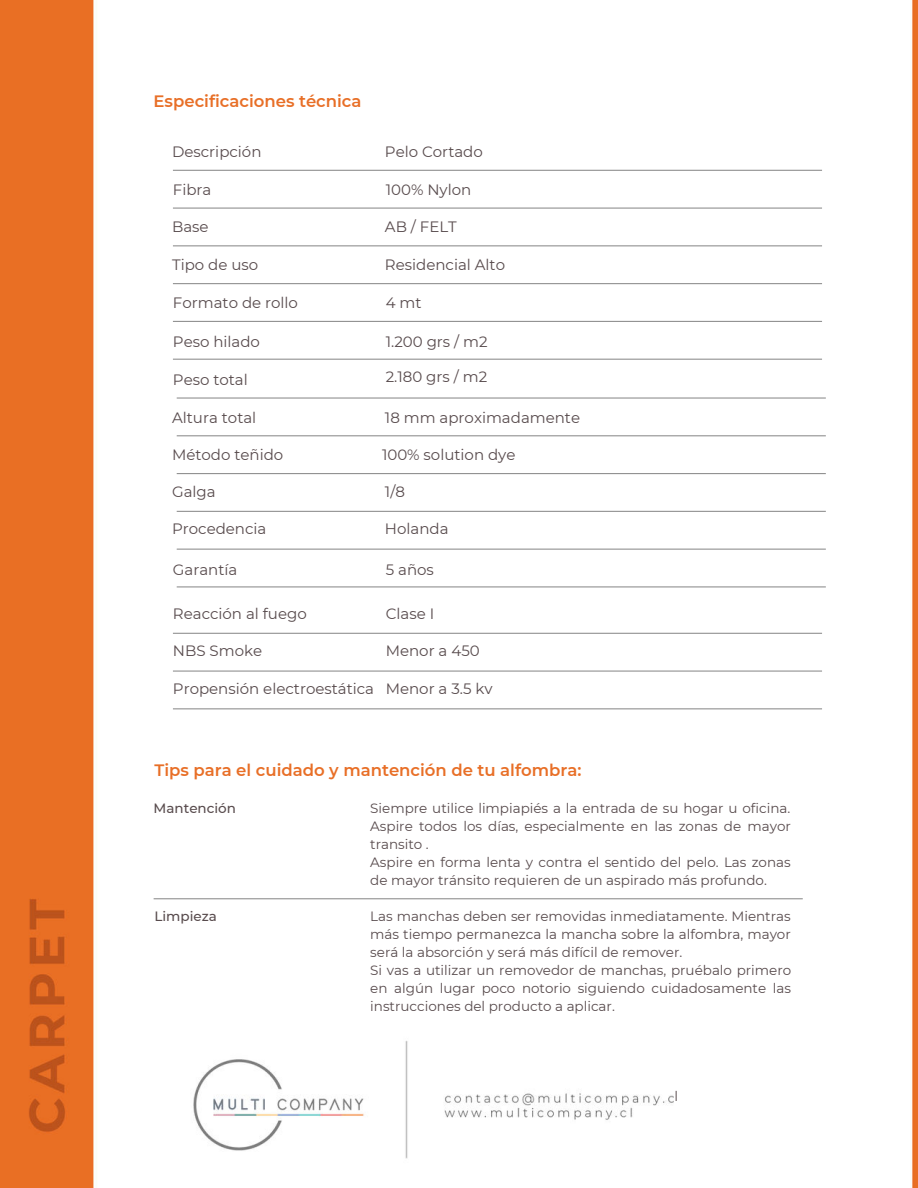
<style>
.page{position:relative;width:918px;height:1188px;background:#fff}
.page>*{position:absolute;margin:0;border:0;box-sizing:border-box;transform-origin:0 0}
.t1{font:600 16.5px "Montserrat";color:#e86f27}
.t2{font:15px "Montserrat";color:#584b4d}
.t3{font:13.5px/18px "Montserrat";color:#584b4d}
.t4{font:500 13.5px "Montserrat";color:#584b4d}
</style>
<div class="page">
<img style="left:0;top:0;width:918px;height:1188px">
<hr style="left:173px;top:170px;width:649px;height:1px;background:#000">
<hr style="left:173px;top:208px;width:649px;height:1px;background:#000">
<hr style="left:173px;top:321px;width:649px;height:1px;background:#000">
<hr style="left:173px;top:245px;width:649px;height:1px;background:#000">
<hr style="left:173px;top:359px;width:649px;height:1px;background:#000">
<hr style="left:173px;top:283px;width:649px;height:1px;background:#000">
<hr style="left:177px;top:397px;width:649px;height:2px;background:#000">
<hr style="left:177px;top:435px;width:649px;height:1px;background:#000">
<hr style="left:177px;top:549px;width:649px;height:1px;background:#000">
<hr style="left:177px;top:473px;width:649px;height:1px;background:#000">
<hr style="left:177px;top:586px;width:649px;height:1px;background:#000">
<hr style="left:177px;top:511px;width:649px;height:1px;background:#000">
<hr style="left:173px;top:708px;width:649px;height:1px;background:#000">
<hr style="left:173px;top:633px;width:649px;height:1px;background:#000">
<hr style="left:173px;top:671px;width:649px;height:1px;background:#000">
<hr style="left:154px;top:898px;width:649px;height:1px;background:#000">
<p class="t1" style="left:154px;top:89px;width:209px">Especificaciones técnica</p>
<p class="t2" style="left:172px;top:141px;width:91px">Descripción</p>
<p class="t2" style="left:385px;top:141px;width:99px">Pelo Cortado</p>
<p class="t2" style="left:173px;top:179px;width:40px">Fibra</p>
<p class="t2" style="left:386px;top:179px;width:87px">100% Nylon</p>
<p class="t2" style="left:172px;top:217px;width:38px">Base</p>
<p class="t2" style="left:385px;top:217px;width:73px">AB / FELT</p>
<p class="t2" style="left:172px;top:254px;width:88px">Tipo de uso</p>
<p class="t2" style="left:385px;top:254px;width:122px">Residencial Alto</p>
<p class="t2" style="left:173px;top:292px;width:127px">Formato de rollo</p>
<p class="t2" style="left:386px;top:292px;width:37px">4 mt</p>
<p class="t2" style="left:173px;top:331px;width:89px">Peso hilado</p>
<p class="t2" style="left:386px;top:331px;width:103px">1.200 grs / m2</p>
<p class="t2" style="left:386px;top:366px;width:103px">2.180 grs / m2</p>
<p class="t2" style="left:173px;top:370px;width:76px">Peso total</p>
<p class="t2" style="left:172px;top:407px;width:86px">Altura total</p>
<p class="t2" style="left:385px;top:407px;width:197px">18 mm aproximadamente</p>
<p class="t2" style="left:172px;top:445px;width:113px">Método teñido</p>
<p class="t2" style="left:382px;top:445px;width:135px">100% solution dye</p>
<p class="t2" style="left:172px;top:481px;width:45px">Galga</p>
<p class="t2" style="left:385px;top:481px;width:22px">1/8</p>
<p class="t2" style="left:172px;top:519px;width:96px">Procedencia</p>
<p class="t2" style="left:385px;top:519px;width:65px">Holanda</p>
<p class="t2" style="left:173px;top:559px;width:66px">Garantía</p>
<p class="t2" style="left:386px;top:559px;width:50px">5 años</p>
<p class="t2" style="left:173px;top:603px;width:135px">Reacción al fuego</p>
<p class="t2" style="left:386px;top:603px;width:50px">Clase I</p>
<p class="t2" style="left:173px;top:640px;width:91px">NBS Smoke</p>
<p class="t2" style="left:386px;top:640px;width:95px">Menor a 450</p>
<p class="t2" style="left:173px;top:678px;width:203px">Propensión electroestática</p>
<p class="t2" style="left:386px;top:678px;width:108px">Menor a 3.5 kv</p>
<p class="t1" style="left:154px;top:759px;width:428px">Tips para el cuidado y mantención de tu alfombra:</p>
<p class="t4" style="left:154px;top:799px;width:84px">Mantención</p>
<p class="t3" style="left:370px;top:799px;width:422px">Siempre utilice limpiapiés a la entrada de su hogar u oficina.<br>Aspire todos los días, especialmente en las zonas de mayor transito .<br>Aspire en forma lenta y contra el sentido del pelo. Las zonas de mayor tránsito requieren de un aspirado más profundo.</p>
<p class="t4" style="left:154px;top:907px;width:64px">Limpieza</p>
<p class="t3" style="left:370px;top:907px;width:423px">Las manchas deben ser removidas inmediatamente. Mientras más tiempo permanezca la mancha sobre la alfombra, mayor será la absorción y será más difícil de remover.<br>Si vas a utilizar un removedor de manchas, pruébalo primero en algún lugar poco notorio siguiendo cuidadosamente las instrucciones del producto a aplicar.</p>
<p class="t3" style="left:675px;top:1087px;width:5px">l</p>
</div>
